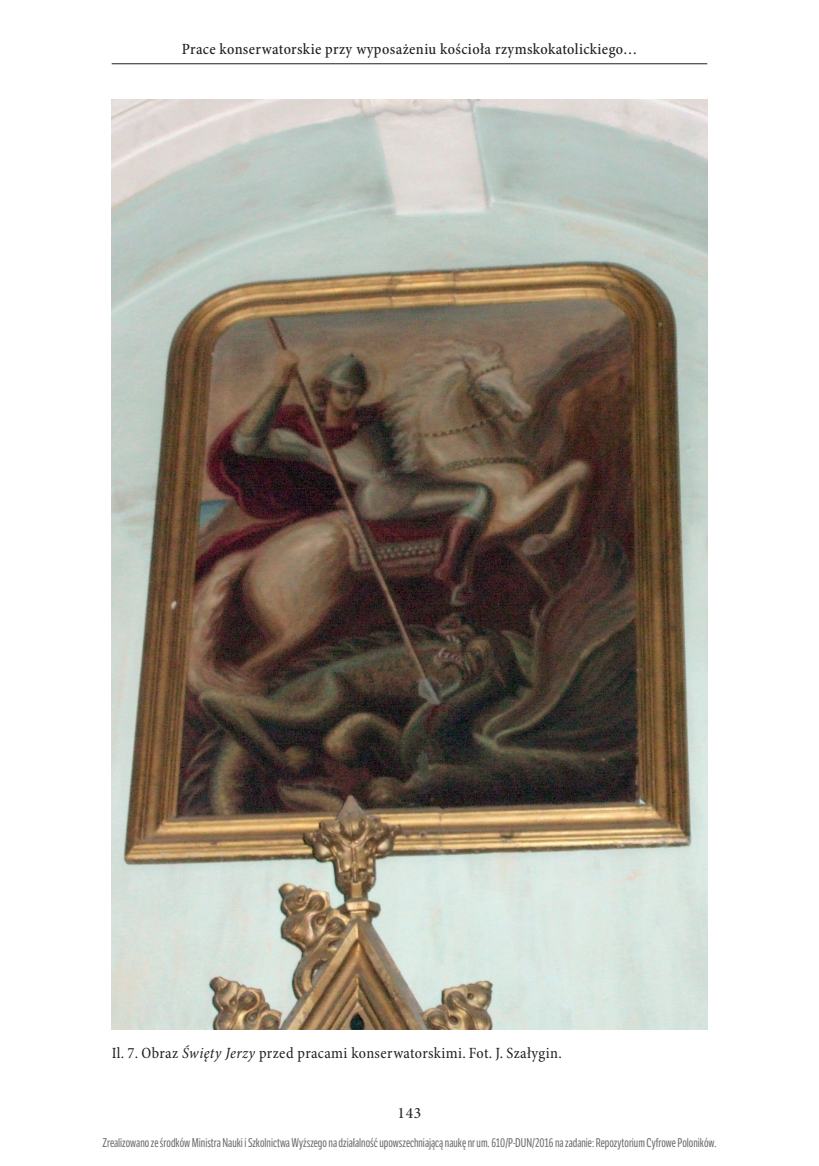
<style>
.page{position:relative;width:819px;height:1166px;background:#fff}
.page>*{position:absolute;margin:0;border:0;box-sizing:border-box;transform-origin:0 0}
.t1{font:condensed 15.75px "Minion Pro";letter-spacing:.025em;color:#231f20}
.t2{font:500 condensed 15.75px "Minion Pro";letter-spacing:.025em;color:#231f20}
.t3{font:15.75px "Minion Pro Medium Subh";color:#231f20}
.t4{font:12.25px "LFT Etica Compressed";color:#6b6b6b}
.s1{font-style:italic}
</style>
<div class="page">
<hr style="left:112px;top:63px;width:595px;height:1px;background:#231f20">
<img style="left:112px;top:100px;width:595px;height:929px">
<p class="t2" style="left:182px;top:39px;width:457px">Prace konserwatorskie przy wyposażeniu kościoła rzymskokatolickiego…</p>
<p class="t1" style="left:112px;top:1044px;width:451px">Il. 7. Obraz <span class="s1">Święty Jerzy</span> przed pracami konserwatorskimi. Fot. J. Szałygin.</p>
<p class="t3" style="left:397px;top:1104px;width:25px">143</p>
<p class="t4" style="left:102px;top:1136px;width:615px">Zrealizowano ze środków Ministra Nauki i Szkolnictwa Wyższego na działalność upowszechniającą naukę nr um. 610/P-DUN/2016 na zadanie: Repozytorium Cyfrowe Poloników.</p>
</div>
